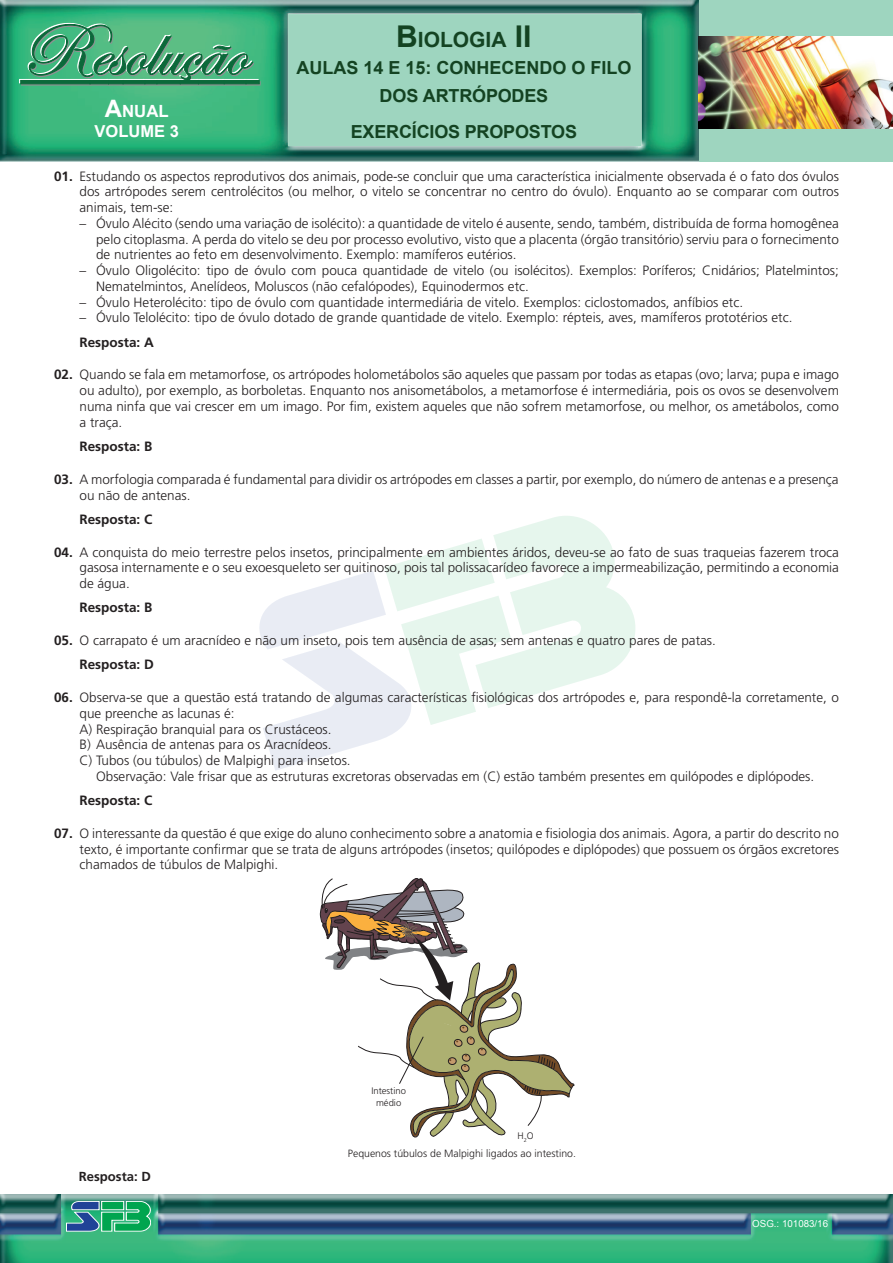
<style>
.page{position:relative;width:893px;height:1263px;background:#fff}
.page>*{position:absolute;margin:0;border:0;box-sizing:border-box;transform-origin:0 0}
.t1{font:700 21px "Arial";color:#144322}
.t2{font:700 18px/27.6px "Arial";letter-spacing:-.01em;color:#144322}
.t3{font:700 16.8px "Arial";color:#fff}
.t4{font:700 16.5px "Arial";color:#fff}
.Exercício_chamada{font:300 13.5px/15.8px "Frutiger";color:#231f20;text-align:justify}
.Exercício_resposta{font:300 13.5px/15.8px "Frutiger";color:#231f20;text-align:justify}
.Exercício_resposta-2{font:700 13.5px "Frutiger";color:#231f20}
.Exercício_resposta-3{font:700 13.05px "Frutiger";color:#231f20}
.Rodapé_de_texto{font:300 10.5px "Frutiger";color:#231f20}
.t5{font:9.75px "Arial";color:#fff}
.t6{font:300 9.45px/11.4px "Frutiger";color:#231f20;text-align:center}
.s1{font-size:24px}
.s2{font-style:inherit}
.s3{font-size:30px}
.s4{font-weight:700}
</style>
<div class="page">
<div style="left:0;top:0;width:893px;height:162px;background:#9ed5bf"></div>
<img style="left:0;top:0;width:698px;height:162px">
<img style="left:698px;top:37px;width:195px;height:91px">
<div style="left:19px;top:79px;width:70px;height:4px;border:1px solid #fff"></div>
<svg style="left:20px;top:23px;width:240px;height:62px;background:#52aa7d"></svg>
<div style="left:224px;top:80px;width:22px;height:4px;border:1px solid #0b693a"></div>
<div style="left:246px;top:80px;width:14px;height:4px;border:1px solid #0b693a"></div>
<img style="left:0;top:1195px;width:893px;height:68px">
<svg style="left:66px;top:1201px;width:85px;height:30px;background:#39a184"></svg>
<svg style="left:259px;top:516px;width:376px;height:255px"></svg>
<svg style="left:319px;top:878px;width:255px;height:260px"></svg>
<p class="t3" style="left:105px;top:100px;width:65px"><span class="s1">A</span>NUAL</p>
<p class="t4" style="left:95px;top:120px;width:86px">VOLUME <span class="s2">3</span></p>
<h1 class="t1" style="left:396px;top:25px;width:127px"><span class="s3">B</span>IOLOGIA <span class="s3">II</span></h1>
<h2 class="t2" style="left:380px;top:55px;width:233px;text-indent:-83px">AULAS 14 E 15: CONHECENDO O FILO<br>DOS ARTRÓPODES</h2>
<h2 class="t2" style="left:351px;top:118px;width:228px">EXERCÍCIOS PROPOSTOS</h2>
<p class="Exercício_chamada" style="left:80px;top:168px;width:761px;text-indent:-26px"><span class="s4">01.</span> Estudando os aspectos reprodutivos dos animais, pode-se concluir que uma característica inicialmente observada é o fato dos óvulos dos artrópodes serem centrolécitos (ou melhor, o vitelo se concentrar no centro do óvulo). Enquanto ao se comparar com outros animais, tem-se:</p>
<p class="Exercício_resposta" style="left:96px;top:215px;width:744px;text-indent:-17px">– Óvulo Alécito (sendo uma variação de isolécito): a quantidade de vitelo é ausente, sendo, também, distribuída de forma homogênea pelo citoplasma. A perda do vitelo se deu por processo evolutivo, visto que a placenta (órgão transitório) serviu para o fornecimento de nutrientes ao feto em desenvolvimento. Exemplo: mamíferos eutérios.</p>
<p class="Exercício_resposta" style="left:96px;top:263px;width:744px;text-indent:-17px">– Óvulo Oligolécito: tipo de óvulo com pouca quantidade de vitelo (ou isolécitos). Exemplos: Poríferos; Cnidários; Platelmintos;<br>Nematelmintos, Anelídeos, Moluscos (não cefalópodes), Equinodermos etc.</p>
<p class="Exercício_resposta" style="left:80px;top:294px;width:665px">– Óvulo Heterolécito: tipo de óvulo com quantidade intermediária de vitelo. Exemplos: ciclostomados, anfíbios etc.</p>
<p class="Exercício_resposta" style="left:80px;top:310px;width:714px">– Óvulo Telolécito: tipo de óvulo dotado de grande quantidade de vitelo. Exemplo: répteis, aves, mamíferos prototérios etc.</p>
<p class="Exercício_resposta-2" style="left:80px;top:334px;width:76px">Resposta: A</p>
<p class="Exercício_chamada" style="left:80px;top:367px;width:761px;text-indent:-26px"><span class="s4">02.</span> Quando se fala em metamorfose, os artrópodes holometábolos são aqueles que passam por todas as etapas (ovo; larva; pupa e imago ou adulto), por exemplo, as borboletas. Enquanto nos anisometábolos, a metamorfose é intermediária, pois os ovos se desenvolvem numa ninfa que vai crescer em um imago. Por fim, existem aqueles que não sofrem metamorfose, ou melhor, os ametábolos, como a traça.</p>
<p class="Exercício_resposta-2" style="left:80px;top:438px;width:74px">Resposta: B</p>
<p class="Exercício_chamada" style="left:80px;top:471px;width:761px;text-indent:-26px"><span class="s4">03.</span> A morfologia comparada é fundamental para dividir os artrópodes em classes a partir, por exemplo, do número de antenas e a presença ou não de antenas.</p>
<p class="Exercício_resposta-2" style="left:80px;top:511px;width:74px">Resposta: C</p>
<p class="Exercício_chamada" style="left:80px;top:544px;width:761px;text-indent:-26px"><span class="s4">04.</span> A conquista do meio terrestre pelos insetos, principalmente em ambientes áridos, deveu-se ao fato de suas traqueias fazerem troca gasosa internamente e o seu exoesqueleto ser quitinoso, pois tal polissacarídeo favorece a impermeabilização, permitindo a economia de água.</p>
<p class="Exercício_resposta-2" style="left:80px;top:600px;width:74px">Resposta: B</p>
<p class="Exercício_chamada" style="left:54px;top:632px;width:663px"><span class="s4">05.</span> O carrapato é um aracnídeo e não um inseto, pois tem ausência de asas; sem antenas e quatro pares de patas.</p>
<p class="Exercício_resposta-2" style="left:80px;top:657px;width:76px">Resposta: D</p>
<p class="Exercício_chamada" style="left:80px;top:689px;width:761px;text-indent:-26px"><span class="s4">06.</span> Observa-se que a questão está tratando de algumas características fisiológicas dos artrópodes e, para respondê-la corretamente, o que preenche as lacunas é:</p>
<p class="Exercício_resposta" style="left:80px;top:721px;width:254px">A) Respiração branquial para os Crustáceos.</p>
<p class="Exercício_resposta" style="left:80px;top:737px;width:254px">B) Ausência de antenas para os Aracnídeos.</p>
<p class="Exercício_resposta" style="left:80px;top:752px;width:273px">C) Tubos (ou túbulos) de Malpighi para insetos.</p>
<p class="Exercício_resposta" style="left:96px;top:768px;width:720px">Observação: Vale frisar que as estruturas excretoras observadas em (C) estão também presentes em quilópodes e diplópodes.</p>
<p class="Exercício_resposta-2" style="left:80px;top:792px;width:74px">Resposta: C</p>
<p class="Exercício_chamada" style="left:80px;top:825px;width:761px;text-indent:-26px"><span class="s4">07.</span> O interessante da questão é que exige do aluno conhecimento sobre a anatomia e fisiologia dos animais. Agora, a partir do descrito no texto, é importante confirmar que se trata de alguns artrópodes (insetos; quilópodes e diplópodes) que possuem os órgãos excretores chamados de túbulos de Malpighi.</p>
<p class="t6" style="left:371px;top:1085px;width:36px">Intestino médio</p>
<p class="Exercício_resposta-3" style="left:79px;top:1169px;width:74px">Resposta: D</p>
<p class="t6" style="left:517px;top:1130px;width:18px">H<sub>2</sub>O</p>
<p class="Rodapé_de_texto" style="left:348px;top:1147px;width:230px">Pequenos túbulos de Malpighi ligados ao intestino.</p>
<p class="t5" style="left:752px;top:1217px;width:77px">OSG.: 101083/16</p>
</div>
